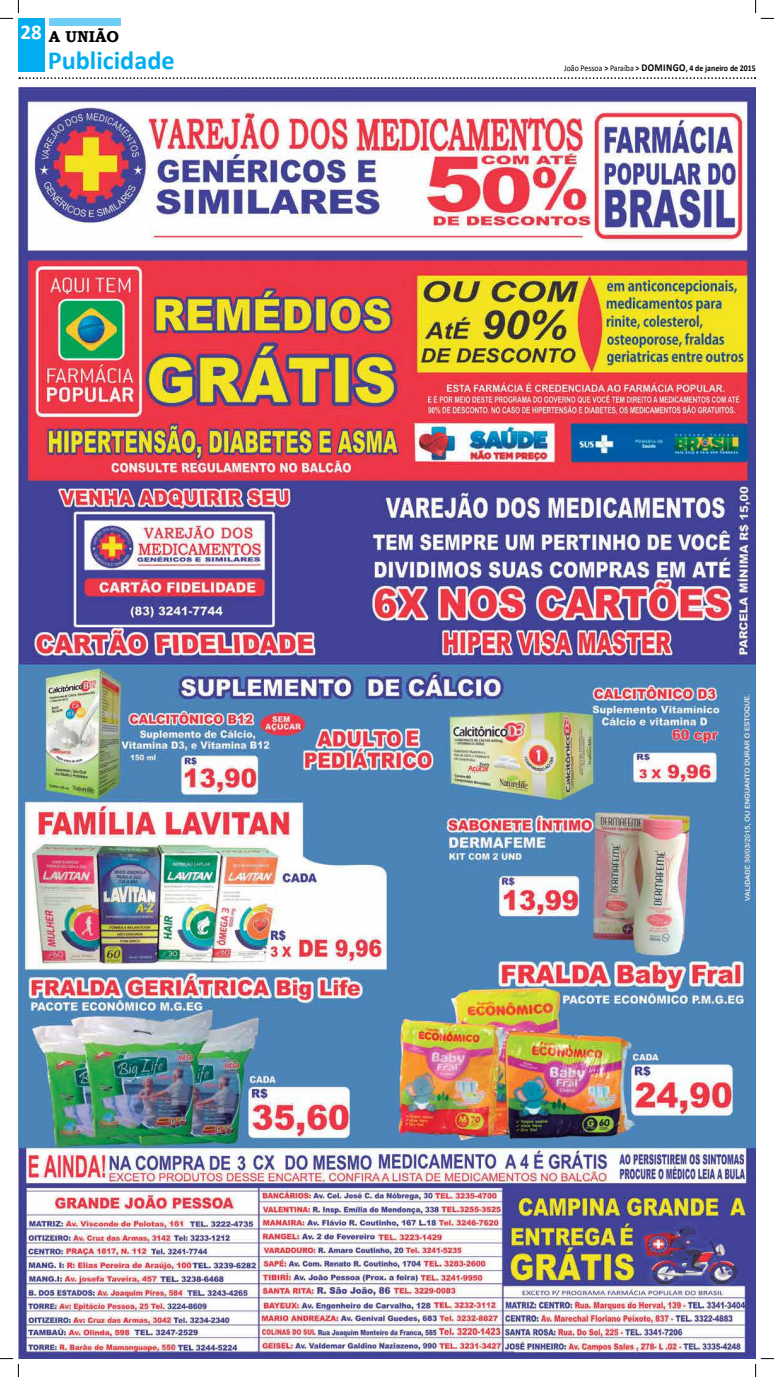
<style>
.page{position:relative;width:774px;height:1377px;background:#fff}
.page>*{position:absolute;margin:0;border:0;box-sizing:border-box;transform-origin:0 0}
.t1{font:700 26.25px "Calibri";color:#00aeef}
.t2{font:700 15.75px "Bookman Old Style";color:#000}
.t3{font:700 8.75px "Calibri";color:#000;scale:.9 1}
.s1{font-weight:400}
.s2{font-size:10.5px}
</style>
<div class="page">
<div style="left:19px;top:19px;width:26px;height:53px;background:#00aeef"></div>
<div style="left:49px;top:18px;width:71px;height:8px;background:#6dcff6"></div>
<svg style="left:19px;top:77px;width:736px;height:2px"></svg>
<img style="left:18px;top:88px;width:737px;height:1270px">
<svg style="left:0;top:0;width:19px;height:19px"></svg>
<svg style="left:0;top:1357px;width:19px;height:19px"></svg>
<svg style="left:755px;top:0;width:18px;height:19px"></svg>
<svg style="left:754px;top:1357px;width:19px;height:19px"></svg>
<h2 class="t2" style="left:20px;top:25px;width:100px"><sup>28</sup> A UNIÃO</h2>
<h1 class="t1" style="left:48px;top:44px;width:128px">Publicidade</h1>
<p class="t3" style="left:564px;top:62px;width:214px"><span class="s1">João Pessoa</span> &gt; <span class="s1">Paraíba</span> &gt; <span class="s2">domingo</span>, 4 de janeiro de 2015</p>
</div>
